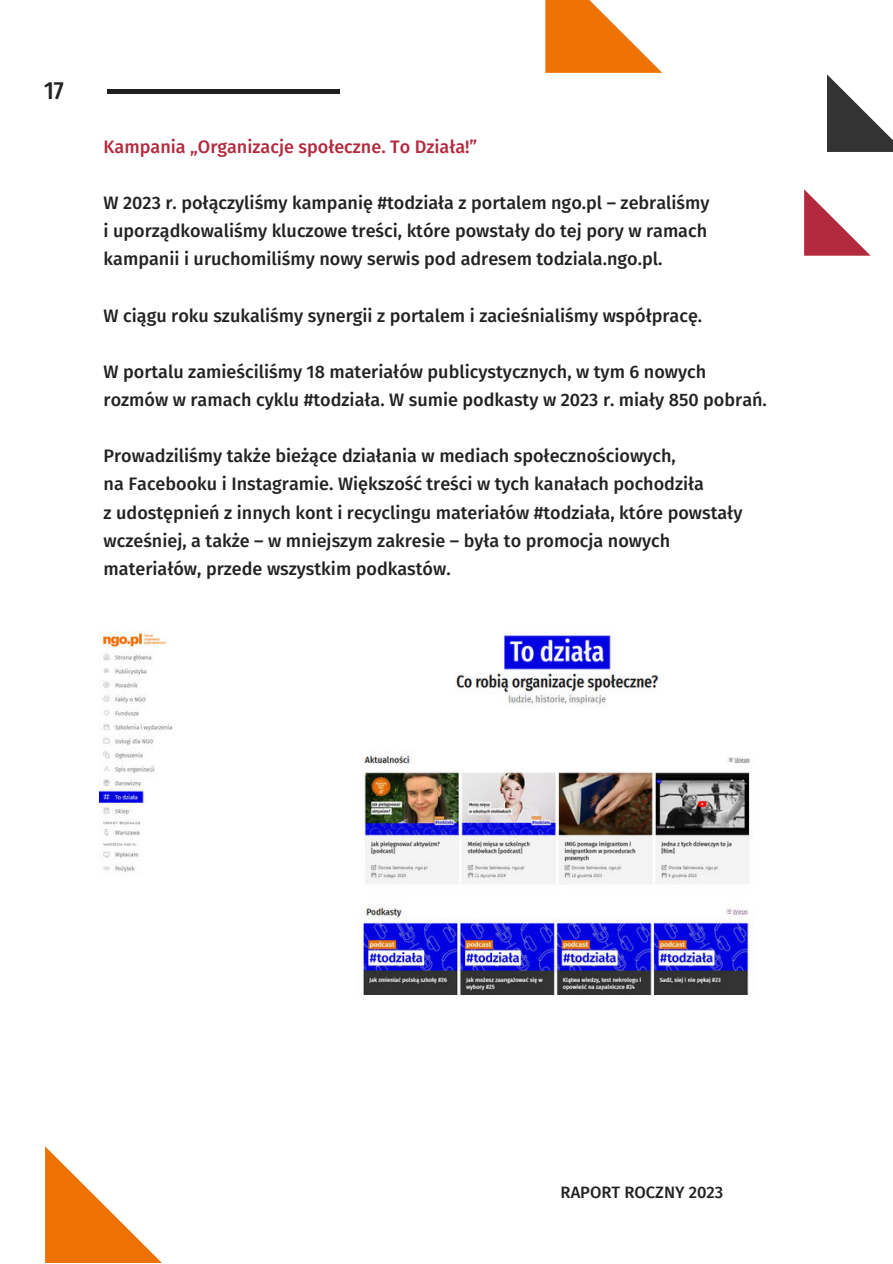
<style>
.page{position:relative;width:893px;height:1264px;background:#fff}
.page>*{position:absolute;margin:0;border:0;box-sizing:border-box;transform-origin:0 0}
.t1{font:500 24.75px "Fira Sans Condensed";color:#222}
.t2{font:500 18px/28.2px "Fira Sans";color:#222}
.t3{font:500 18px "Fira Sans";color:#b32a3e}
.t4{font:500 16.5px "Fira Sans";color:#222}
</style>
<div class="page">
<svg style="left:45px;top:1146px;width:116px;height:116px"></svg>
<svg style="left:804px;top:189px;width:66px;height:67px"></svg>
<svg style="left:545px;top:0;width:117px;height:73px;fill:#ee7203"></svg>
<div style="left:107px;top:89px;width:232px;height:5px;background:#1e1e1e"></div>
<svg style="left:827px;top:74px;width:65px;height:78px"></svg>
<img style="left:99px;top:631px;width:654px;height:363px">
<h1 class="t1" style="left:44px;top:68px;width:21px">17</h1>
<p class="t3" style="left:104px;top:132px;width:375px">Kampania „Organizacje s połeczne. To Działa!”</p>
<p class="t2" style="left:104px;top:188px;width:607px">W 2023 r. połączyliśmy kampanię #todziała z portalem ngo.pl – zebraliśmy i uporządkowaliśmy kluczowe treści, które powstały do tej pory w ramach kampanii i uruchomiliśmy nowy serwis pod adresem todziala.ngo.pl.</p>
<p class="t2" style="left:104px;top:300px;width:600px">W ciągu roku szukaliśmy synergii z portalem i zacieśnialiśmy współpracę.</p>
<p class="t2" style="left:104px;top:356px;width:664px">W portalu zamieściliśmy 18 materiałów publicystycznych, w tym 6 nowych rozmów w ramach cyklu #todziała. W sumie podkasty w 2023 r. miały 850 pobrań.</p>
<p class="t2" style="left:104px;top:441px;width:640px">Prowadziliśmy także bieżące działania w mediach społecznościowych,<br>na Facebooku i Instagramie. Większość treści w tych kanałach pochodziła<br>z udostępnień z innych kont i recyclingu materiałów #todziała, które powstały wcześniej, a także – w mniejszym zakresie – była to promocja nowych materiałów, przede wszystkim podkastów.</p>
<p class="t4" style="left:560px;top:1179px;width:164px">RAPORT ROCZNY 2023</p>
</div>
